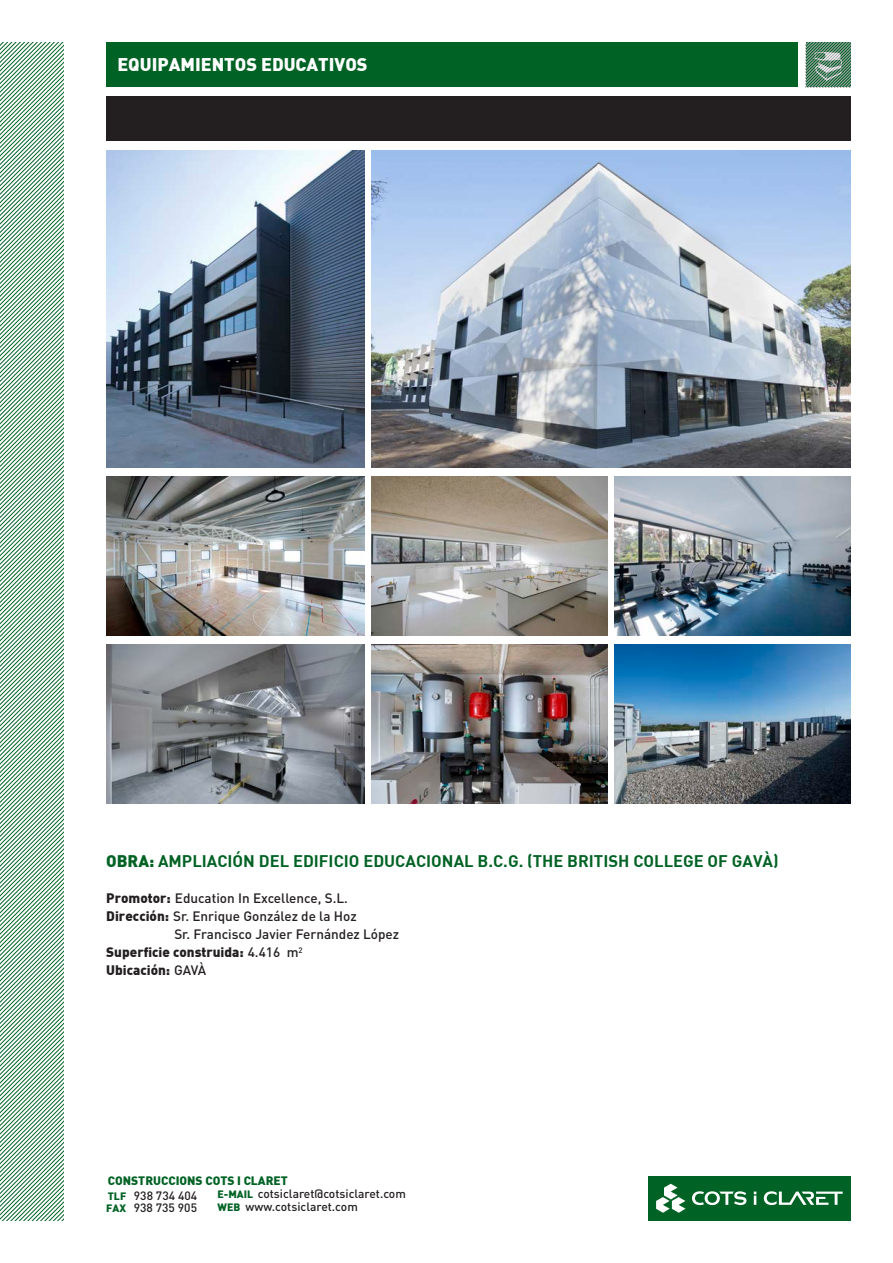
<style>
.page{position:relative;width:893px;height:1263px;background:#fff}
.page>*{position:absolute;margin:0;border:0;box-sizing:border-box;transform-origin:0 0}
.t1{font:900 18px "DIN";color:#fff}
.t2{font:700 16.5px "DIN";color:#006224}
.t3{font:500 13.5px "DIN Pro";color:#231f20}
.t4{font:900 13.5px "DIN";color:#231f20}
.t5{font:500 12px "DIN Pro";color:#231f20}
.t6{font:900 12px "DIN";color:#006224}
.s1{font-weight:900}
.s2{font-family:"DIN";font-weight:900}
.s3{font-family:"DIN Pro";font-weight:500}
.s4{font-family:"DIN";font-weight:900;font-size:10.5px;color:#006224}
</style>
<div class="page">
<div style="left:106px;top:43px;width:691px;height:44px;background:#006224"></div>
<div style="left:106px;top:96px;width:744px;height:44px;background:#231f20"></div>
<svg style="left:0;top:43px;width:64px;height:1177px"></svg>
<svg style="left:806px;top:43px;width:44px;height:44px;background:#638f75"></svg>
<div style="left:648px;top:1176px;width:202px;height:44px;background:#006224"></div>
<svg style="left:692px;top:1191px;width:54px;height:14px"></svg>
<svg style="left:764px;top:1191px;width:79px;height:14px"></svg>
<svg style="left:754px;top:1191px;width:2px;height:14px"></svg>
<svg style="left:656px;top:1184px;width:29px;height:29px"></svg>
<img style="left:106px;top:476px;width:258px;height:159px">
<img style="left:615px;top:476px;width:235px;height:159px">
<img style="left:106px;top:151px;width:258px;height:317px">
<img style="left:372px;top:151px;width:478px;height:317px">
<img style="left:372px;top:476px;width:235px;height:159px">
<img style="left:106px;top:644px;width:258px;height:159px">
<img style="left:372px;top:644px;width:235px;height:159px">
<img style="left:615px;top:644px;width:235px;height:159px">
<p class="t1" style="left:117px;top:53px;width:252px">EQUIPAMIENTOS EDUCATIVOS</p>
<p class="t2" style="left:106px;top:850px;width:674px"><span class="s1">OBRA:</span> AMPLIACIÓN DEL EDIFICIO EDUCACIONAL B.C.G. (THE BRITISH COLLEGE OF GAVÀ)</p>
<p class="t3" style="left:106px;top:889px;width:243px"><span class="s2">Promotor:</span> Education In Excellence, S.L.</p>
<p class="t3" style="left:106px;top:907px;width:252px"><span class="s2">Dirección:</span> Sr. Enrique González de la Hoz</p>
<p class="t3" style="left:174px;top:925px;width:226px">Sr. Francisco Javier Fernández López</p>
<p class="t4" style="left:106px;top:943px;width:198px">Superficie construida: <span class="s3">4.416 m</span><sup>2</sup></p>
<p class="t4" style="left:106px;top:961px;width:102px">Ubicación: <span class="s3">GAVÀ</span></p>
<p class="t6" style="left:108px;top:1173px;width:182px">CONSTRUCCIONS COTS I CLARET</p>
<p class="t5" style="left:108px;top:1187px;width:91px"><span class="s4">TLF</span> 938 734 404</p>
<p class="t5" style="left:106px;top:1199px;width:92px"><span class="s4">FAX</span> 938 735 905</p>
<p class="t5" style="left:218px;top:1185px;width:190px"><span class="s4">E-MAIL</span> cotsiclaret@cotsiclaret.com</p>
<p class="t5" style="left:218px;top:1198px;width:142px"><span class="s4">WEB</span> www.cotsiclaret.com</p>
</div>
